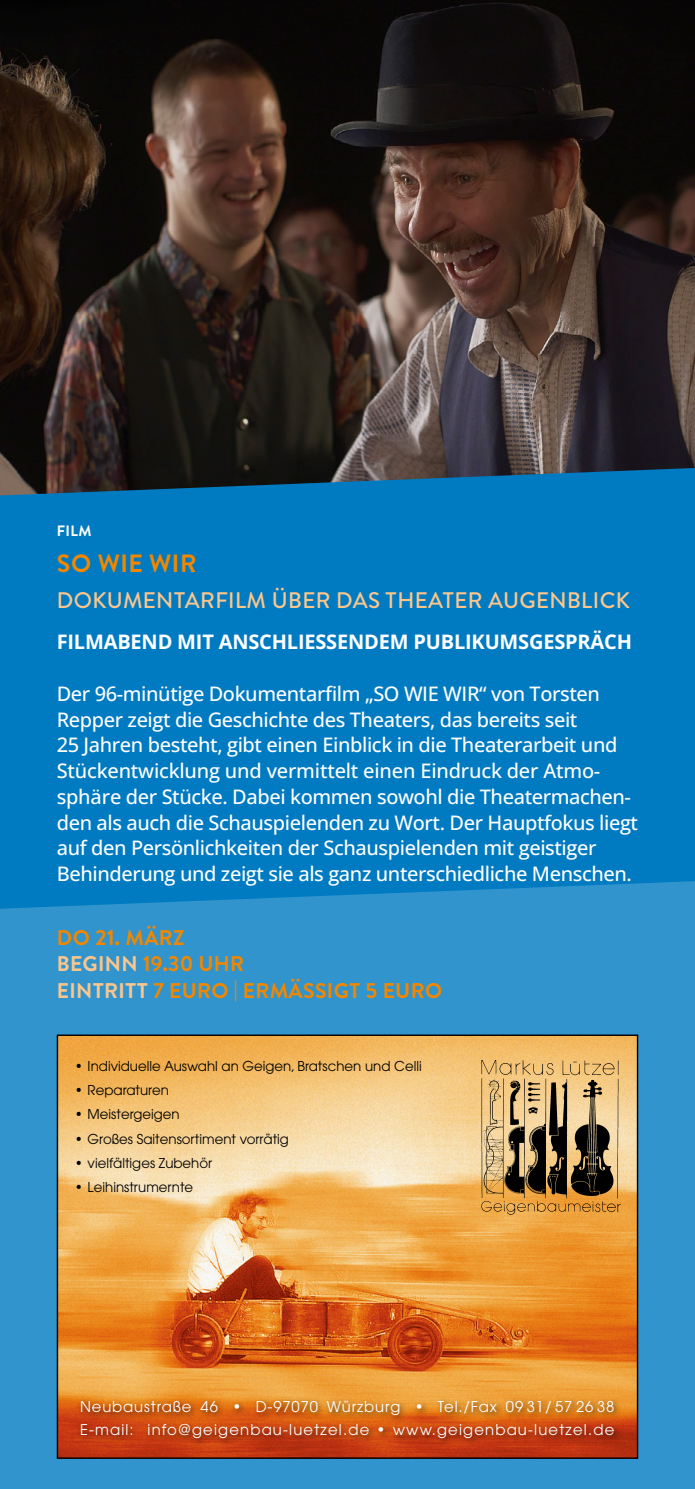
<style>
.page{position:relative;width:695px;height:1489px;background:#fff}
.page>*{position:absolute;margin:0;border:0;box-sizing:border-box;transform-origin:0 0}
.t1{font:700 25px "Brandon Text";letter-spacing:.02em;color:#f18700}
.t2{font:500 22.5px "Brandon Text";letter-spacing:.015em;color:#fbc68c}
.t3{font:700 21.25px/26.2px "Brandon Text";letter-spacing:.015em;color:#f18700}
.t4{font:500 20px/25.8px "Open Sans";letter-spacing:-.02em;color:#fff}
.t5{font:700 20px "Open Sans";letter-spacing:-.01em;color:#fff}
.t6{font:700 15px "Brandon Text";color:#fff}
.t7{font:14.75px/22.8px "Avant Garde";letter-spacing:.08em;color:#fff}
.t8{font:13.5px "Avant Garde";color:#000}
.s1{color:#fbc68c}
</style>
<div class="page">
<div style="left:0;top:0;width:694px;height:1488px;background:#007bc2"></div>
<img style="left:0;top:0;width:694px;height:495px">
<svg style="left:0;top:881px;width:694px;height:607px;background:#2f8fc7"></svg>
<img style="left:59px;top:1036px;width:577px;height:420px">
<img style="left:473px;top:1054px;width:151px;height:170px">
<div style="left:77px;top:1396px;width:545px;height:50px;background:#000;opacity:.75"></div>
<p class="t6" style="left:57px;top:520px;width:36px">FILM</p>
<p class="t1" style="left:57px;top:546px;width:141px">SO WIE WIR</p>
<p class="t2" style="left:57px;top:584px;width:574px">DOKUMENTARFILM ÜBER DAS THEATER AUGENBLICK</p>
<p class="t5" style="left:57px;top:628px;width:576px">FILMABEND MIT ANSCHLIESSENDEM PUBLIKUMSGESPRÄCH</p>
<p class="t4" style="left:57px;top:680px;width:582px">Der 96-minütige Dokumentarfilm „SO WIE WIR“ von Torsten Repper zeigt die Geschichte des Theaters, das bereits seit<br>25 Jahren besteht, gibt einen Einblick in die Theaterarbeit und Stückentwicklung und vermittelt einen Eindruck der Atmo&shy;sphäre der Stücke. Dabei kommen sowohl die Theatermachen&shy;den als auch die Schauspielenden zu Wort. Der Hauptfokus liegt auf den Persönlichkeiten der Schauspielenden mit geistiger Behinderung und zeigt sie als ganz unterschiedliche Menschen.</p>
<p class="t3" style="left:57px;top:924px;width:387px">DO 21. MÄRZ<br><span class="s1">BEGINN</span> 19.30 UHR<br><span class="s1">EINTRITT</span> 7 EURO | ERMÄSSIGT 5 EURO</p>
<p class="t8" style="left:75px;top:1058px;width:348px">• Individuelle Auswahl an Geigen, Bratschen und Celli</p>
<p class="t8" style="left:75px;top:1082px;width:96px">• Reparaturen</p>
<p class="t8" style="left:75px;top:1106px;width:106px">• Meistergeigen</p>
<p class="t8" style="left:75px;top:1130px;width:215px">• Großes Saitensortiment vorrätig</p>
<p class="t8" style="left:75px;top:1154px;width:139px">• vielfältiges Zubehör</p>
<p class="t8" style="left:75px;top:1178px;width:120px">• Leihinstrumernte</p>
<p class="t7" style="left:80px;top:1395px;width:535px">Neubaustraße 46 • D-97070 Würzburg • Tel./Fax 09 31/ 57 26 38<br>E-mail: info@geigenbau-luetzel.de • www.geigenbau-luetzel.de</p>
</div>
